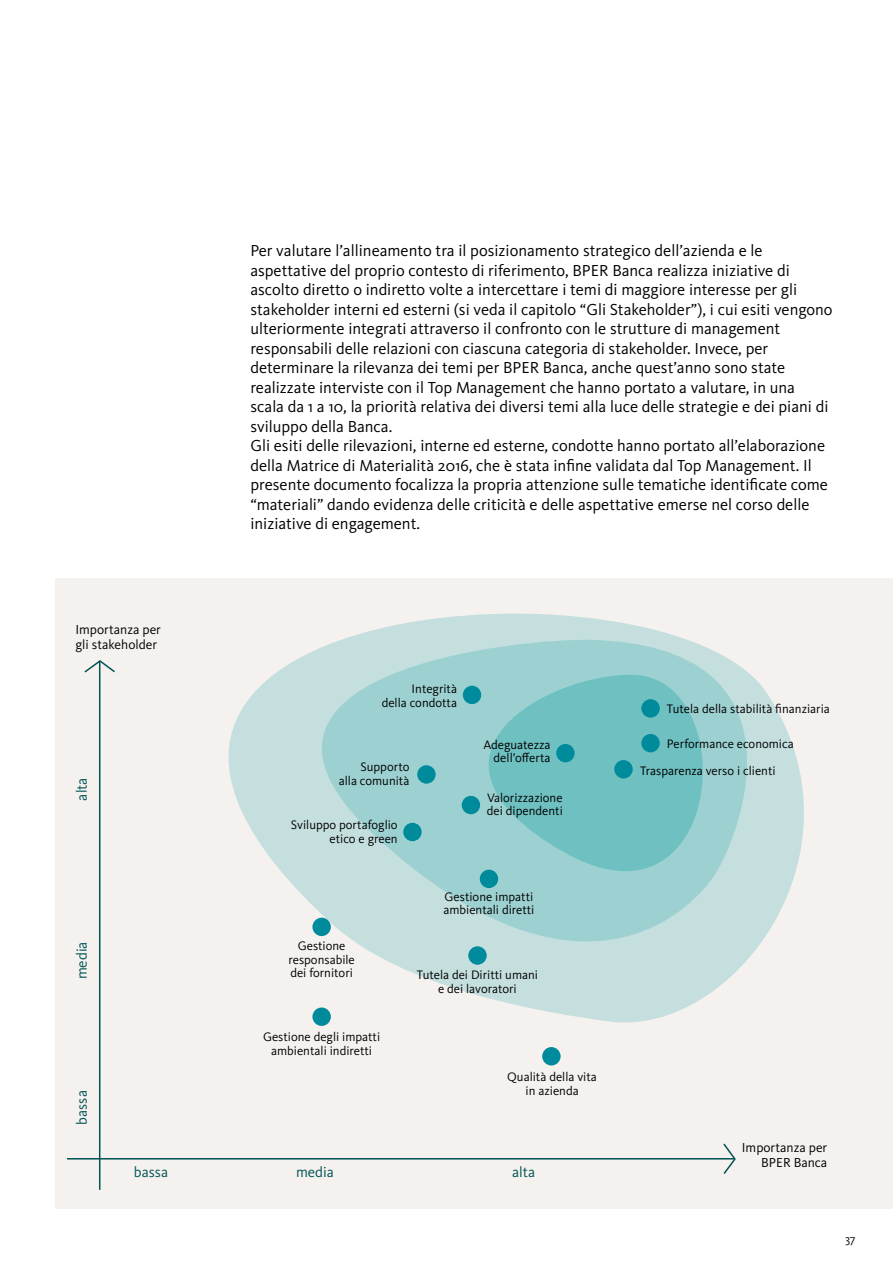
<style>
.page{position:relative;width:893px;height:1263px;background:#fff}
.page>*{position:absolute;margin:0;border:0;box-sizing:border-box;transform-origin:0 0}
.t1{font:16.5px/19.5px "Kievit Pro";color:#000}
.t2{font:15px "Kievit Pro";color:#005355}
.t3{font:13.5px/15px "Kievit Pro";color:#000}
.t4{font:12.75px/13.5px "Kievit Pro";color:#000;text-align:center}
.t5{font:12px "Kievit Pro";color:#000}
</style>
<div class="page">
<div style="left:55px;top:578px;width:838px;height:631px;background:#f4f1ee"></div>
<svg style="left:228px;top:613px;width:576px;height:413px"></svg>
<svg style="left:310px;top:638px;width:459px;height:335px;background:#b5d9d9"></svg>
<svg style="left:478px;top:673px;width:239px;height:215px;background:#7fc6c7"></svg>
<div style="left:312px;top:918px;width:19px;height:18px;background:#008b9d;border-radius:50%"></div>
<div style="left:312px;top:1007px;width:19px;height:19px;background:#008b9d;border-radius:50%"></div>
<div style="left:403px;top:823px;width:19px;height:18px;background:#008b9d;border-radius:50%"></div>
<hr style="left:99px;top:662px;width:1px;height:528px;background:#005355">
<svg style="left:84px;top:660px;width:31px;height:14px"></svg>
<hr style="left:67px;top:1158px;width:668px;height:1px;background:#005355">
<svg style="left:722px;top:1143px;width:14px;height:31px"></svg>
<div style="left:480px;top:870px;width:18px;height:18px;background:#008b9d;border-radius:50%"></div>
<div style="left:417px;top:765px;width:19px;height:19px;background:#008b9d;border-radius:50%"></div>
<div style="left:462px;top:796px;width:18px;height:18px;background:#008b9d;border-radius:50%"></div>
<div style="left:468px;top:946px;width:19px;height:19px;background:#008b9d;border-radius:50%"></div>
<div style="left:641px;top:699px;width:19px;height:19px;background:#008b9d;border-radius:50%"></div>
<div style="left:556px;top:744px;width:19px;height:18px;background:#008b9d;border-radius:50%"></div>
<div style="left:542px;top:1047px;width:19px;height:18px;background:#008b9d;border-radius:50%"></div>
<div style="left:641px;top:734px;width:19px;height:18px;background:#008b9d;border-radius:50%"></div>
<div style="left:614px;top:760px;width:19px;height:18px;background:#008b9d;border-radius:50%"></div>
<div style="left:463px;top:686px;width:18px;height:18px;background:#008b9d;border-radius:50%"></div>
<p class="t1" style="left:250px;top:241px;width:584px">Per valutare l’allineamento tra il posizionamento strategico dell’azienda e le aspettative del proprio contesto di riferimento, BPER Banca realizza iniziative di ascolto diretto o indiretto volte a intercettare i temi di maggiore interesse per gli stakeholder interni ed esterni (si veda il capitolo “Gli Stakeholder”), i cui esiti vengono ulteriormente integrati attraverso il confronto con le strutture di management responsabili delle relazioni con ciascuna categoria di stakeholder. Invece, per determinare la rilevanza dei temi per BPER Banca, anche quest’anno sono state realizzate interviste con il Top Management che hanno portato a valutare, in una scala da 1 a 10, la priorità relativa dei diversi temi alla luce delle strategie e dei piani di sviluppo della Banca.<br>Gli esiti delle rilevazioni, interne ed esterne, condotte hanno portato all’elaborazione della Matrice di Materialità 2016, che è stata infine validata dal Top Management. Il presente documento focalizza la propria attenzione sulle tematiche identificate come “materiali” dando evidenza delle criticità e delle aspettative emerse nel corso delle iniziative di engagement.</p>
<p class="t3" style="left:75px;top:622px;width:87px">Importanza per gli stakeholder</p>
<p class="t2" style="left:73px;top:800px;width:25px;rotate:-90deg">alta</p>
<p class="t2" style="left:73px;top:979px;width:39px;rotate:-90deg">media</p>
<p class="t2" style="left:73px;top:1124px;width:36px;rotate:-90deg">bassa</p>
<p class="t4" style="left:382px;top:682px;width:77px;text-align:right">Integrità<br>della condotta</p>
<p class="t4" style="left:339px;top:760px;width:72px;text-align:right">Supporto<br>alla comunità</p>
<p class="t4" style="left:291px;top:818px;width:108px;text-align:right">Sviluppo portafoglio etico e green</p>
<p class="t4" style="left:484px;top:738px;width:68px;text-align:right">Adeguatezza dell’offerta</p>
<p class="t4" style="left:487px;top:791px;width:77px;text-align:left">Valorizzazione dei dipendenti</p>
<p class="t4" style="left:288px;top:939px;width:68px">Gestione responsabile dei fornitori</p>
<p class="t4" style="left:263px;top:1030px;width:119px">Gestione degli impatti ambientali indiretti</p>
<p class="t4" style="left:443px;top:889px;width:93px;text-align:left">Gestione impatti ambientali diretti</p>
<p class="t4" style="left:417px;top:968px;width:123px">Tutela dei Diritti umani e dei lavoratori</p>
<p class="t4" style="left:507px;top:1070px;width:91px">Qualità della vita in azienda</p>
<p class="t2" style="left:134px;top:1162px;width:36px">bassa</p>
<p class="t2" style="left:296px;top:1162px;width:39px">media</p>
<p class="t2" style="left:512px;top:1162px;width:25px">alta</p>
<p class="t4" style="left:667px;top:701px;width:164px">Tutela della stabilità finanziaria</p>
<p class="t4" style="left:640px;top:731px;width:155px;line-height:26.2px;text-align:left;text-indent:27px">Performance economica<br>Trasparenza verso i clienti</p>
<p class="t3" style="left:742px;top:1140px;width:87px;text-align:right">Importanza per<br>BPER Banca</p>
<p class="t5" style="left:845px;top:1232px;width:12px">37</p>
</div>
